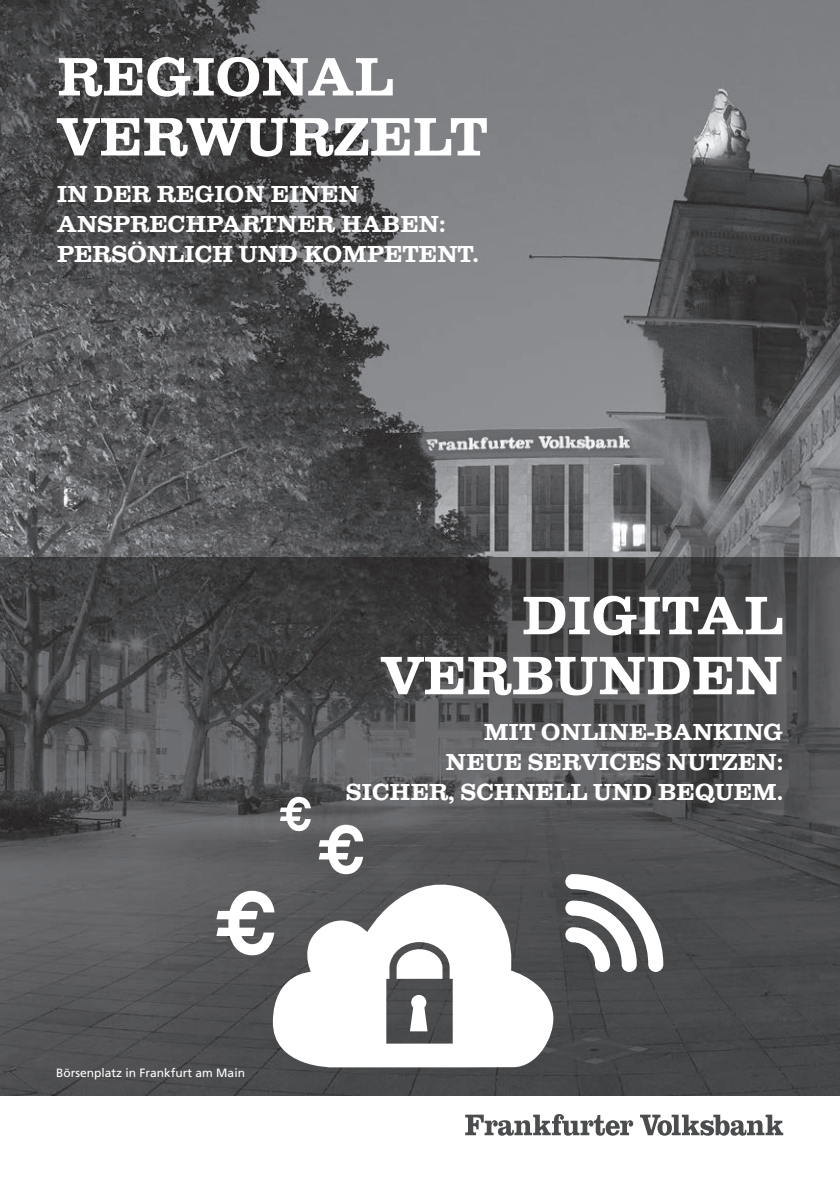
<style>
.page{position:relative;width:840px;height:1191px;background:#fff}
.page>*{position:absolute;margin:0;border:0;box-sizing:border-box;transform-origin:0 0}
.t1{font:700 56px/60px "Clarendon Std";letter-spacing:-.01em;color:#fff}
.t2{font:700 24px/30px "Clarendon Std";letter-spacing:-.01em;color:#fff}
.t3{font:12px "Frutiger";color:#fff}
</style>
<div class="page">
<img style="left:0;top:0;width:839px;height:1095px">
<svg style="left:565px;top:874px;width:98px;height:98px"></svg>
<svg style="left:280px;top:797px;width:30px;height:34px"></svg>
<svg style="left:216px;top:890px;width:56px;height:65px"></svg>
<svg style="left:318px;top:824px;width:45px;height:46px"></svg>
<svg style="left:272px;top:870px;width:282px;height:197px"></svg>
<svg style="left:396px;top:949px;width:46px;height:29px"></svg>
<svg style="left:465px;top:1114px;width:168px;height:21px"></svg>
<svg style="left:640px;top:1114px;width:142px;height:21px"></svg>
<h1 class="t1" style="left:57px;top:46px;width:432px">REGIONAL<br>VERWURZELT</h1>
<p class="t2" style="left:57px;top:178px;width:423px">IN DER REGION EINEN<br>ANSPRECHPARTNER HABEN:<br>PERSÖNLICH UND KOMPETENT.</p>
<h1 class="t1" style="left:380px;top:585px;width:404px;text-align:right">DIGITAL<br>VERBUNDEN</h1>
<p class="t2" style="left:346px;top:717px;width:438px;text-align:right">MIT ONLINE-BANKING<br>NEUE SERVICES NUTZEN:<br>SICHER, SCHNELL UND BEQUEM.</p>
<p class="t3" style="left:56px;top:1065px;width:190px">Börsenplatz in Frankfurt am Main</p>
</div>
